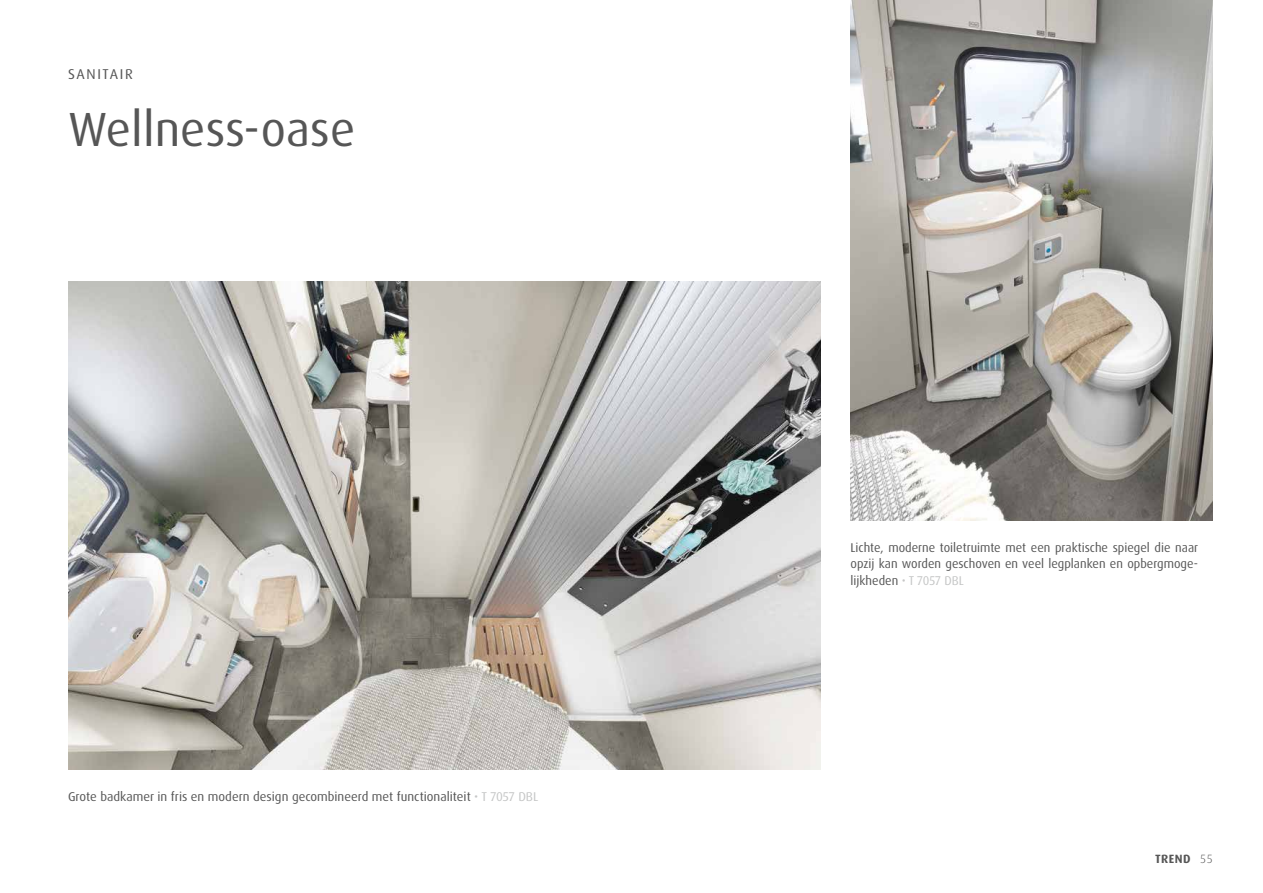
<style>
.page{position:relative;width:1263px;height:893px;background:#fff}
.page>*{position:absolute;margin:0;border:0;box-sizing:border-box;transform-origin:0 0}
.t1{font:48px "Dax Pro";color:#565656}
.t2{font:14.25px "Dax Pro";letter-spacing:.11em;color:#565656}
.t3{font:12.75px/16.5px "Dax OT";color:#565656;text-align:justify}
.t4{font:700 12px "Dax Pro";letter-spacing:.04em;color:#565656}
.t5{font:300 12px "Dax OT";color:#565656}
.s1{color:#c5c6c6}
</style>
<div class="page">
<img style="left:850px;top:0;width:362px;height:520px">
<img style="left:68px;top:281px;width:753px;height:489px">
<p class="t2" style="left:68px;top:65px;width:66px">SANITAIR</p>
<h1 class="t1" style="left:68px;top:99px;width:289px">Wellness-oase</h1>
<p class="t3" style="left:68px;top:788px;width:472px">Grote badkamer in fris en modern design gecombineerd met functionaliteit <span class="s1">• T 7057 DBL</span></p>
<p class="t3" style="left:850px;top:539px;width:349px">Lichte, moderne toiletruimte met een praktische spiegel die naar opzij kan worden geschoven en veel legplanken en opbergmoge&shy;lijkheden <span class="s1">• T 7057 DBL</span></p>
<p class="t4" style="left:1155px;top:851px;width:37px">TREND</p>
<p class="t5" style="left:1200px;top:851px;width:14px">55</p>
</div>
